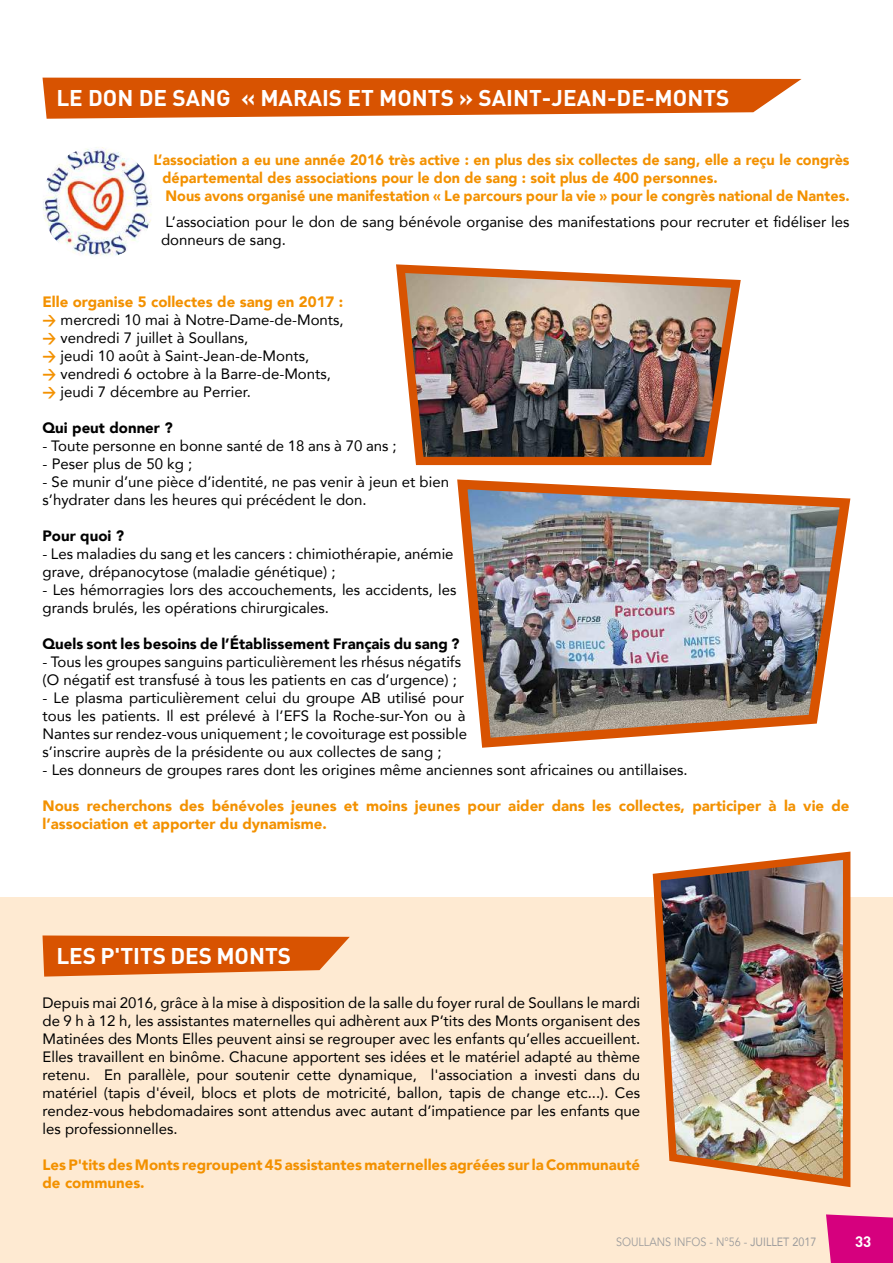
<style>
.page{position:relative;width:893px;height:1263px;background:#fff}
.page>*{position:absolute;margin:0;border:0;box-sizing:border-box;transform-origin:0 0}
.t1{font:700 22.5px "DIN";color:#fff}
.t2{font:15px/18px "Avenir";color:#000}
.t3{font:900 15px/18px "Avenir";color:#f39100;scale:.96 1}
.t4{font:900 15px/18px "Avenir";color:#f39100}
.t5{font:900 15px "Avenir";color:#000}
.t6{font:700 15px "DIN";color:#fff}
.t7{font:12px "Avenir";color:#9c9c9d;scale:.9 1}
.s1{font-weight:900;color:#f39100}
.s2{font-family:"DIN";font-weight:700;color:#f39100}
.s3{font-style:inherit}
</style>
<div class="page">
<div style="left:0;top:897px;width:893px;height:366px;background:#feead2"></div>
<svg style="left:43px;top:935px;width:307px;height:41px;background:#dd681e"></svg>
<img style="left:652px;top:851px;width:199px;height:337px">
<svg style="left:826px;top:1214px;width:67px;height:49px;background:#d91284"></svg>
<svg style="left:43px;top:78px;width:758px;height:41px;background:#dc6820"></svg>
<img style="left:43px;top:147px;width:109px;height:109px">
<img style="left:396px;top:264px;width:345px;height:202px">
<img style="left:457px;top:479px;width:394px;height:269px">
<h1 class="t1" style="left:56px;top:83px;width:675px">LE DON DE SANG « MARAIS ET MONTS » SAINT-JEAN-DE-MONTS</h1>
<p class="t3" style="left:163px;top:150px;width:717px;text-indent:-9px">L’association a eu une année 2016 très active : en plus des six collectes de sang, elle a reçu le congrès départemental des associations pour le don de sang : soit plus de 400 personnes.<br>Nous avons organisé une manifestation « Le parcours pour la vie » pour le congrès national de Nantes.</p>
<p class="t2" style="left:161px;top:212px;width:690px;text-indent:4px">L’association pour le don de sang bénévole organise des manifestations pour recruter et fidéliser les donneurs de sang.</p>
<p class="t2" style="left:43px;top:292px;width:303px"><span class="s1">Elle organise 5 collectes de sang en 2017 : </span><span class="s2">&gt;</span> mercredi 10 mai à Notre-Dame-de-Monts, <span class="s2">&gt;</span> vendredi 7 juillet à Soullans,<br><span class="s2">&gt;</span> jeudi 10 août à Saint-Jean-de-Monts,<br><span class="s2">&gt;</span> vendredi 6 octobre à la Barre-de-Monts, <span class="s2">&gt;</span> jeudi 7 décembre au Perrier.</p>
<p class="t5" style="left:43px;top:415px;width:132px">Qui peut donner ?</p>
<p class="t2" style="left:43px;top:436px;width:355px">- Toute personne en bonne santé de 18 ans à 70 ans ;</p>
<p class="t2" style="left:43px;top:454px;width:151px">- Peser plus de 50 kg ;</p>
<p class="t2" style="left:43px;top:472px;width:408px">- Se munir d’une pièce d’identité, ne pas venir à jeun et bien s’hydrater dans les heures qui précédent le don.</p>
<p class="t5" style="left:43px;top:523px;width:83px">Pour quoi ?</p>
<p class="t2" style="left:43px;top:544px;width:413px">- Les maladies du sang et les cancers : chimiothérapie, anémie grave, drépanocytose (maladie génétique) ;</p>
<p class="t2" style="left:43px;top:580px;width:416px">- Les hémorragies lors des accouchements, les accidents, les grands brulés, les opérations chirurgicales.</p>
<p class="t5" style="left:43px;top:631px;width:419px">Quels sont les besoins de l’Établissement Français du sang ?</p>
<p class="t2" style="left:43px;top:652px;width:420px">- Tous les groupes sanguins particulièrement les rhésus négatifs (O négatif est transfusé à tous les patients en cas d’urgence) ;</p>
<p class="t2" style="left:43px;top:688px;width:426px">- Le plasma particulièrement celui du groupe AB utilisé pour tous les patients. Il est prélevé à l’EFS la Roche-sur-Yon ou à Nantes sur rendez-vous uniquement ; le covoiturage est possible s’inscrire auprès de la présidente ou aux collectes de sang ;</p>
<p class="t2" style="left:43px;top:760px;width:647px">- Les donneurs de groupes rares dont les origines même anciennes sont africaines ou antillaises.</p>
<p class="t4" style="left:43px;top:796px;width:808px">Nous recherchons des bénévoles jeunes et moins jeunes pour aider dans les collectes, participer à la vie de l’association et apporter du dynamisme.</p>
<h1 class="t1" style="left:56px;top:941px;width:236px">LES P'TITS DES MONTS</h1>
<p class="t2" style="left:43px;top:993px;width:599px;text-align:justify">Depuis mai 2016, grâce à la mise à disposition de la salle du foyer rural de Soullans le mardi de 9 h à 12 h, les assistantes maternelles qui adhèrent aux P’tits des Monts organisent des Matinées des Monts Elles peuvent ainsi se regrouper avec les enfants qu’elles accueillent.<br>Elles travaillent en binôme. Chacune apportent ses idées et le matériel adapté au thème retenu. En parallèle, pour soutenir cette dynamique, l'association a investi dans du matériel (tapis d'éveil, blocs et plots de motricité, ballon, tapis de change etc...). Ces rendez-vous hebdomadaires sont attendus avec autant d’impatience par les enfants que les professionnelles.</p>
<p class="t4" style="left:43px;top:1155px;width:599px">Les P'tits des Monts regroupent 45 assistantes maternelles agréées sur la Communauté de communes.</p>
<p class="t7" style="left:616px;top:1235px;width:224px">SOULLANS INFOS - N°56 - <span class="s3">JUILLET 2017</span></p>
<p class="t6" style="left:855px;top:1232px;width:18px">33</p>
</div>
